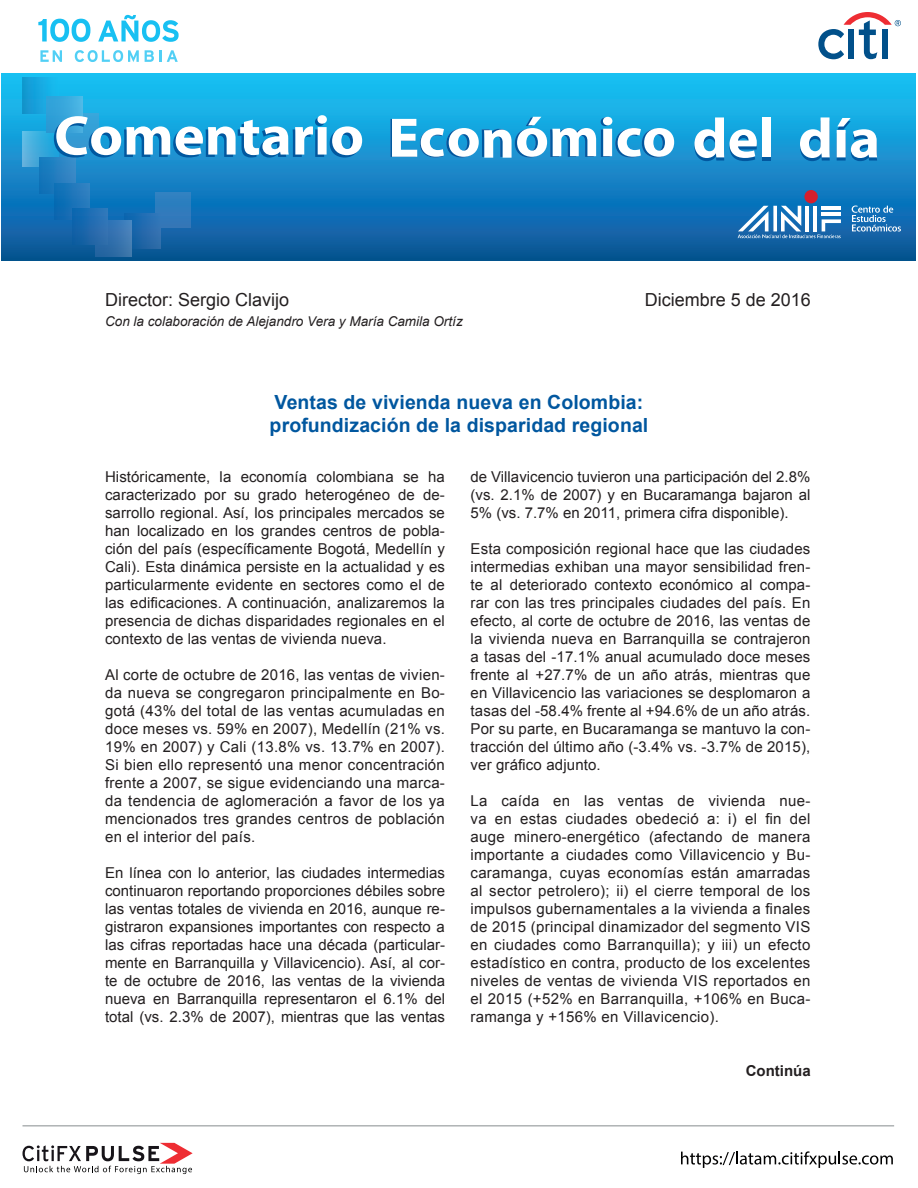
<style>
.page{position:relative;width:918px;height:1188px;background:#fff}
.page>*{position:absolute;margin:0;border:0;box-sizing:border-box;transform-origin:0 0}
.t1{font:700 19.5px/23.4px "Arial";letter-spacing:.005em;color:#01579f}
.t2{font:18px "Arial";color:#231f20}
.t3{font:15px/18px "Arial";letter-spacing:.005em;color:#231f20;text-align:justify}
.t4{font:700 15px "Arial";color:#231f20}
.t5{font:italic 13.5px "Arial";color:#231f20}
</style>
<div class="page">
<hr style="left:22px;top:1125px;width:872px;height:1px;background:#878c8f">
<svg style="left:22px;top:1143px;width:171px;height:31px"></svg>
<svg style="left:681px;top:1151px;width:212px;height:17px"></svg>
<svg style="left:2px;top:74px;width:914px;height:186px;background:#1388c7"></svg>
<svg style="left:818px;top:12px;width:83px;height:47px"></svg>
<svg style="left:38px;top:19px;width:52px;height:23px"></svg>
<svg style="left:98px;top:15px;width:81px;height:27px"></svg>
<svg style="left:40px;top:50px;width:22px;height:12px"></svg>
<svg style="left:75px;top:50px;width:64px;height:12px"></svg>
<svg style="left:145px;top:50px;width:33px;height:12px"></svg>
<div style="left:156px;top:192px;width:35px;height:36px;background:#307cbd"></div>
<div style="left:63px;top:113px;width:36px;height:36px;background:#39a7db"></div>
<div style="left:23px;top:77px;width:36px;height:36px;background:linear-gradient(to right,#1594d0,#17bcf0)"></div>
<svg style="left:23px;top:131px;width:31px;height:36px"></svg>
<div style="left:39px;top:158px;width:36px;height:36px;background:linear-gradient(to right,#0e73b9,#3989c7)"></div>
<div style="left:54px;top:183px;width:36px;height:36px;background:linear-gradient(to right,#0669b2,#2e7fc0)"></div>
<div style="left:124px;top:213px;width:36px;height:36px;background:linear-gradient(to right,#0962ab,#3370af)"></div>
<div style="left:96px;top:221px;width:36px;height:35px;background:linear-gradient(to right,#1f61a0,#457fb7)"></div>
<div style="left:47px;top:97px;width:36px;height:36px;background:linear-gradient(to right,#299bd5,#4cb6e5)"></div>
<div style="left:72px;top:209px;width:36px;height:35px;background:linear-gradient(to right,#0a60a8,#3373b4)"></div>
<svg style="left:54px;top:115px;width:308px;height:43px"></svg>
<svg style="left:391px;top:117px;width:283px;height:41px"></svg>
<div style="left:762px;top:121px;width:9px;height:40px;background:#01579f"></div>
<svg style="left:694px;top:117px;width:30px;height:44px"></svg>
<svg style="left:730px;top:129px;width:27px;height:32px"></svg>
<div style="left:762px;top:117px;width:9px;height:40px;background:#fff"></div>
<svg style="left:800px;top:117px;width:30px;height:44px"></svg>
<svg style="left:837px;top:118px;width:40px;height:43px"></svg>
<svg style="left:852px;top:206px;width:49px;height:26px"></svg>
<div style="left:804px;top:190px;width:14px;height:13px;background:#d51f2d;border-radius:50%"></div>
<svg style="left:738px;top:206px;width:103px;height:32px"></svg>
<hr style="left:805px;top:206px;width:4px;height:25px;background:#fff">
<hr style="left:813px;top:206px;width:4px;height:25px;background:#fff">
<p class="t2" style="left:105px;top:288px;width:186px">Director: Sergio Clavijo</p>
<p class="t5" style="left:105px;top:312px;width:359px">Con la colaboración de Alejandro Vera y María Camila Ortíz</p>
<p class="t2" style="left:645px;top:288px;width:168px">Diciembre 5 de 2016</p>
<h1 class="t1" style="left:270px;top:391px;width:380px">Ventas de vivienda nueva en Colombia: profundización de la disparidad regional</h1>
<p class="t3" style="left:105px;top:468px;width:341px">Históricamente, la economía colombiana se ha caracterizado por su grado heterogéneo de de&shy;sarrollo regional. Así, los principales mercados se han localizado en los grandes centros de pobla&shy;ción del país (específicamente Bogotá, Medellín y Cali). Esta dinámica persiste en la actualidad y es particularmente evidente en sectores como el de las edificaciones. A continuación, analizaremos la presencia de dichas disparidades regionales en el contexto de las ventas de vivienda nueva.</p>
<p class="t3" style="left:105px;top:666px;width:341px">Al corte de octubre de 2016, las ventas de vivien&shy;da nueva se congregaron principalmente en Bo&shy;gotá (43% del total de las ventas acumuladas en doce meses vs. 59% en 2007), Medellín (21% vs.<br>19% en 2007) y Cali (13.8% vs. 13.7% en 2007).<br>Si bien ello representó una menor concentración frente a 2007, se sigue evidenciando una marca&shy;da tendencia de aglomeración a favor de los ya mencionados tres grandes centros de población en el interior del país.</p>
<p class="t3" style="left:105px;top:864px;width:341px">En línea con lo anterior, las ciudades intermedias continuaron reportando proporciones débiles sobre las ventas totales de vivienda en 2016, aunque re&shy;gistraron expansiones importantes con respecto a las cifras reportadas hace una década (particular&shy;mente en Barranquilla y Villavicencio). Así, al cor&shy;te de octubre de 2016, las ventas de la vivienda nueva en Barranquilla representaron el 6.1% del total (vs. 2.3% de 2007), mientras que las ventas</p>
<p class="t3" style="left:471px;top:468px;width:341px">de Villavicencio tuvieron una participación del 2.8% (vs. 2.1% de 2007) y en Bucaramanga bajaron al 5% (vs. 7.7% en 2011, primera cifra disponible).</p>
<p class="t3" style="left:471px;top:540px;width:341px">Esta composición regional hace que las ciudades intermedias exhiban una mayor sensibilidad fren&shy;te al deteriorado contexto económico al compa&shy;rar con las tres principales ciudades del país. En efecto, al corte de octubre de 2016, las ventas de la vivienda nueva en Barranquilla se contrajeron a tasas del -17.1% anual acumulado doce meses frente al +27.7% de un año atrás, mientras que en Villavicencio las variaciones se desplomaron a tasas del -58.4% frente al +94.6% de un año atrás.<br>Por su parte, en Bucaramanga se mantuvo la con&shy;tracción del último año (-3.4% vs. -3.7% de 2015), ver gráfico adjunto.</p>
<p class="t3" style="left:471px;top:792px;width:341px">La caída en las ventas de vivienda nue&shy;va en estas ciudades obedeció a: i) el fin del auge minero-energético (afectando de manera importante a ciudades como Villavicencio y Bu&shy;caramanga, cuyas economías están amarradas al sector petrolero); ii) el cierre temporal de los impulsos gubernamentales a la vivienda a finales de 2015 (principal dinamizador del segmento VIS en ciudades como Barranquilla); y iii) un efecto estadístico en contra, producto de los excelentes niveles de ventas de vivienda VIS reportados en el 2015 (+52% en Barranquilla, +106% en Buca&shy;ramanga y +156% en Villavicencio).</p>
<p class="t4" style="left:746px;top:1061px;width:66px">Continúa</p>
</div>
